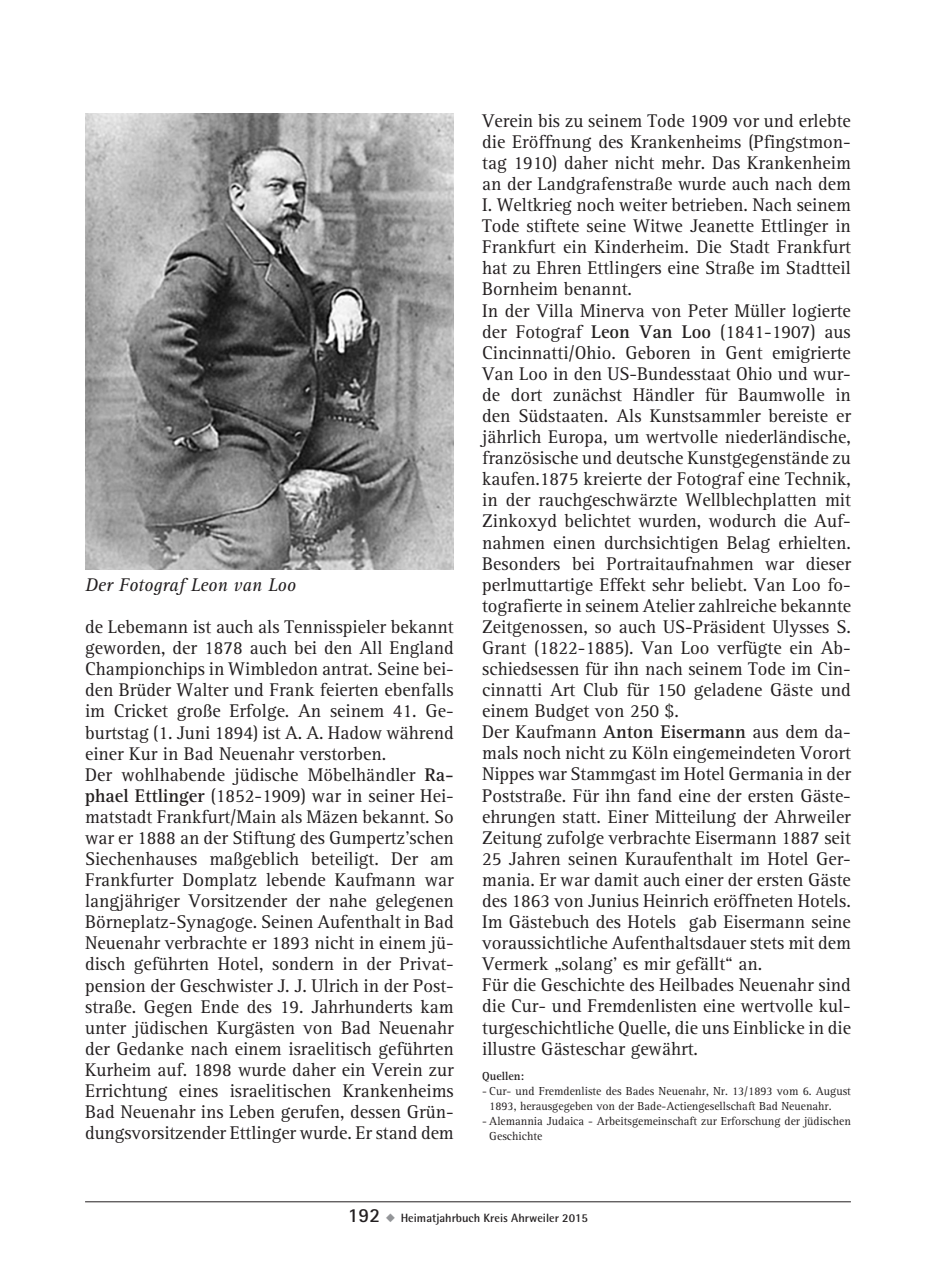
<style>
.page{position:relative;width:936px;height:1276px;background:#fff}
.page>*{position:absolute;margin:0;border:0;box-sizing:border-box;transform-origin:0 0}
.t1{font:19px/21px "AT Rotis Serif";color:#231f20}
.t2{font:italic 19px "AT Rotis Serif";color:#231f20}
.t3{font:12px/15px "AT Rotis Serif";color:#231f20}
.t4{font:700 12px "Rotis Semi Sans";color:#231f20}
.t5{font:700 12px "AT Rotis Serif";color:#231f20}
.s1{font-weight:700}
.s2{font-family:"Rotis Sans Serif";font-size:20px}
.s3{color:#939598}
</style>
<div class="page">
<hr style="left:85px;top:1201px;width:765px;height:1px;background:#231f20">
<img style="left:85px;top:113px;width:369px;height:457px">
<p class="t2" style="left:85px;top:574px;width:212px">Der Fotograf Leon van Loo</p>
<p class="t1" style="left:85px;top:617px;width:370px">de Lebemann ist auch als Tennisspieler bekannt geworden, der 1878 auch bei den All England Championchips in Wimbledon antrat. Seine bei&shy;den Brüder Walter und Frank feierten ebenfalls im Cricket große Erfolge. An seinem 41. Ge&shy;burtstag (1. Juni 1894) ist A. A. Hadow während einer Kur in Bad Neuenahr verstorben.<br>Der wohlhabende jüdische Möbelhändler <span class="s1">Ra&shy;phael Ettlinger</span> (1852-1909) war in seiner Hei&shy;matstadt Frankfurt/Main als Mäzen bekannt. So war er 1888 an der Stiftung des Gumpertz’schen Siechenhauses maßgeblich beteiligt. Der am Frankfurter Domplatz lebende Kaufmann war langjähriger Vorsitzender der nahe gelegenen Börneplatz-Synagoge. Seinen Aufenthalt in Bad Neuenahr verbrachte er 1893 nicht in einem jü&shy;disch geführten Hotel, sondern in der Privat&shy;pension der Geschwister J. J. Ulrich in der Post&shy;straße. Gegen Ende des 19. Jahrhunderts kam unter jüdischen Kurgästen von Bad Neuenahr der Gedanke nach einem israelitisch geführten Kurheim auf. 1898 wurde daher ein Verein zur Errichtung eines israelitischen Krankenheims Bad Neuenahr ins Leben gerufen, dessen Grün&shy;dungsvorsitzender Ettlinger wurde. Er stand dem</p>
<p class="t1" style="left:482px;top:110px;width:370px">Verein bis zu seinem Tode 1909 vor und erlebte die Eröffnung des Krankenheims (Pfingstmon&shy;tag 1910) daher nicht mehr. Das Krankenheim an der Landgrafenstraße wurde auch nach dem I. Weltkrieg noch weiter betrieben. Nach seinem Tode stiftete seine Witwe Jeanette Ettlinger in Frankfurt ein Kinderheim. Die Stadt Frankfurt hat zu Ehren Ettlingers eine Straße im Stadtteil Bornheim benannt.<br>In der Villa Minerva von Peter Müller logierte der Fotograf <span class="s1">Leon Van Loo</span> (1841-1907) aus Cincinnatti/Ohio. Geboren in Gent emigrierte Van Loo in den US-Bundesstaat Ohio und wur&shy;de dort zunächst Händler für Baumwolle in den Südstaaten. Als Kunstsammler bereiste er jährlich Europa, um wertvolle niederländische, französische und deutsche Kunstgegenstände zu kaufen.1875 kreierte der Fotograf eine Technik, in der rauchgeschwärzte Wellblechplatten mit Zinkoxyd belichtet wurden, wodurch die Auf&shy;nahmen einen durchsichtigen Belag erhielten.<br>Besonders bei Portraitaufnahmen war dieser perlmuttartige Effekt sehr beliebt. Van Loo fo&shy;tografierte in seinem Atelier zahlreiche bekannte Zeitgenossen, so auch US-Präsident Ulysses S.<br>Grant (1822-1885). Van Loo verfügte ein Ab&shy;schiedsessen für ihn nach seinem Tode im Cin&shy;cinnatti Art Club für 150 geladene Gäste und einem Budget von 250 $.<br>Der Kaufmann <span class="s1">Anton Eisermann</span> aus dem da&shy;mals noch nicht zu Köln eingemeindeten Vorort Nippes war Stammgast im Hotel Germania in der Poststraße. Für ihn fand eine der ersten Gäste&shy;ehrungen statt. Einer Mitteilung der Ahrweiler Zeitung zufolge verbrachte Eisermann 1887 seit 25 Jahren seinen Kuraufenthalt im Hotel Ger&shy;mania. Er war damit auch einer der ersten Gäste des 1863 von Junius Heinrich eröffneten Hotels.<br>Im Gästebuch des Hotels gab Eisermann seine voraussichtliche Aufenthaltsdauer stets mit dem Vermerk „solang’ es mir gefällt“ an.<br>Für die Geschichte des Heilbades Neuenahr sind die Cur- und Fremdenlisten eine wertvolle kul&shy;turgeschichtliche Quelle, die uns Einblicke in die illustre Gästeschar gewährt.</p>
<p class="t5" style="left:482px;top:1068px;width:44px">Quellen:</p>
<p class="t3" style="left:489px;top:1083px;width:363px;text-indent:-7px">- Cur- und Fremdenliste des Bades Neuenahr, Nr. 13/1893 vom 6. August<br>1893, herausgegeben von der Bade-Actiengesellschaft Bad Neuenahr.</p>
<p class="t3" style="left:489px;top:1113px;width:363px;text-indent:-7px">- Alemannia Judaica - Arbeitsgemeinschaft zur Erforschung der jüdischen<br>Geschichte</p>
<p class="t4" style="left:348px;top:1210px;width:242px"><span class="s2">192</span> <span class="s3">◆</span> Heimatjahrbuch Kreis Ahrweiler 2015</p>
</div>
